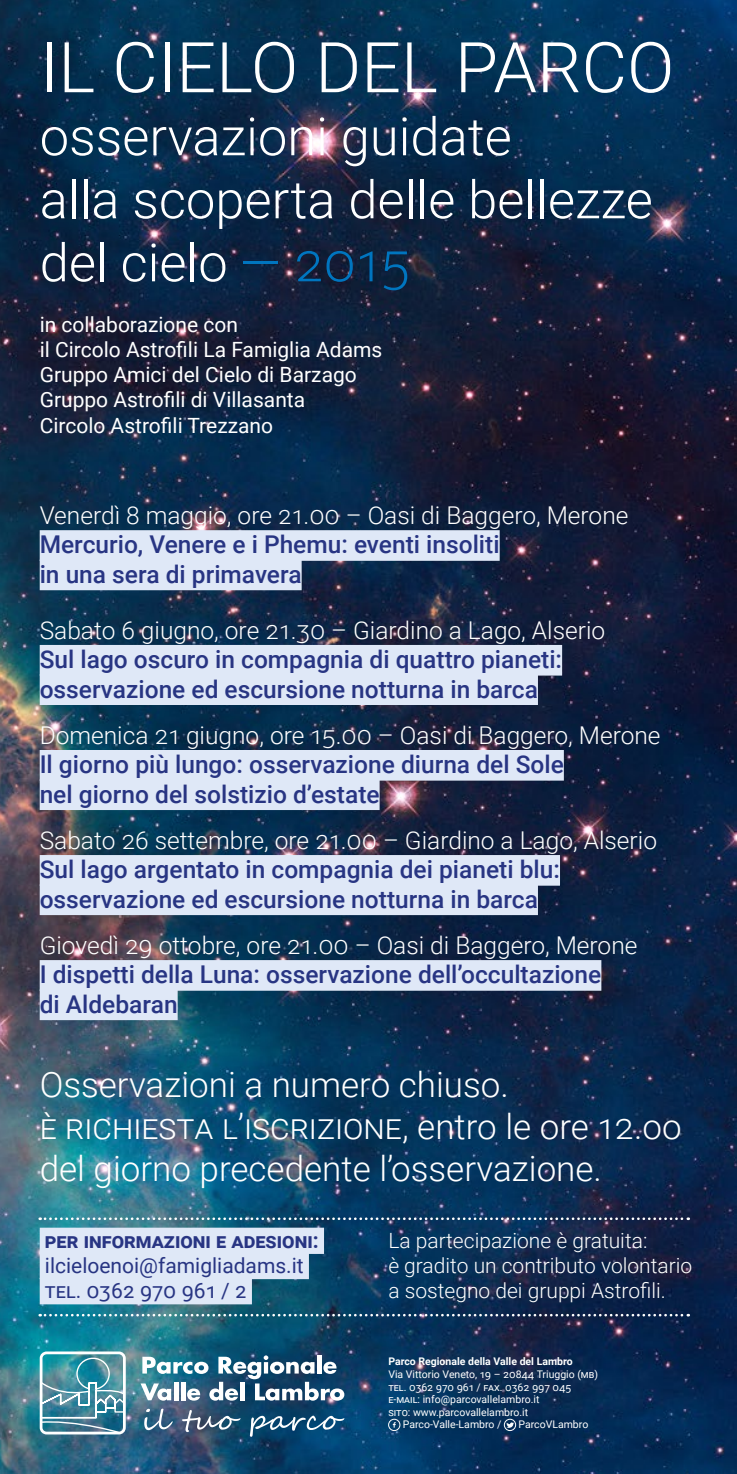
<style>
.page{position:relative;width:737px;height:1474px;background:#fff}
.page>*{position:absolute;margin:0;border:0;box-sizing:border-box;transform-origin:0 0}
.t1{font:300 70px "Roboto";color:#fff}
.t2{font:300 52.5px/63px "Roboto";color:#fff}
.t3{font:300 35px/42px "Roboto";color:#fff}
.t4{font:500 24.5px/29.4px "Roboto";color:#283583}
.t5{font:300 24.5px "Roboto";color:#fff}
.t6{font:21px/25.2px "Roboto";color:#fff}
.t7{font:300 21px/25.2px "Roboto";color:#fff}
.t8{font:21px/25.2px "Roboto";color:#283583}
.t9{font:700 21px "Roboto";color:#283583}
.t10{font:10.5px "Roboto";color:#fff}
.t11{font:700 10.5px "Roboto";color:#fff}
.s1{color:#0075bf}
</style>
<div class="page">
<img style="left:0;top:0;width:737px;height:1473px">
<div style="left:40px;top:530px;width:459px;height:31px;background:#dfe8f7"></div>
<div style="left:40px;top:559px;width:262px;height:31px;background:#dfe8f7"></div>
<div style="left:40px;top:645px;width:522px;height:30px;background:#dfe8f7"></div>
<div style="left:40px;top:674px;width:498px;height:31px;background:#dfe8f7"></div>
<div style="left:40px;top:750px;width:524px;height:30px;background:#dfe8f7"></div>
<div style="left:40px;top:779px;width:339px;height:31px;background:#dfe8f7"></div>
<div style="left:40px;top:855px;width:520px;height:30px;background:#dfe8f7"></div>
<div style="left:40px;top:884px;width:498px;height:31px;background:#dfe8f7"></div>
<div style="left:40px;top:960px;width:561px;height:30px;background:#dfe8f7"></div>
<div style="left:40px;top:989px;width:138px;height:31px;background:#dfe8f7"></div>
<img style="left:44px;top:1355px;width:78px;height:75px">
<div style="left:40px;top:1351px;width:86px;height:83px;border:3px solid #fff;border-radius:5px"></div>
<svg style="left:144px;top:1408px;width:29px;height:22px"></svg>
<svg style="left:182px;top:1409px;width:58px;height:22px"></svg>
<svg style="left:250px;top:1415px;width:94px;height:21px;background:#3b6d8f"></svg>
<svg style="left:140px;top:1355px;width:204px;height:45px"></svg>
<div style="left:40px;top:1227px;width:284px;height:26px;background:#dfe8f7"></div>
<div style="left:40px;top:1252px;width:269px;height:27px;background:#dfe8f7"></div>
<div style="left:40px;top:1278px;width:212px;height:26px;background:#dfe8f7"></div>
<svg style="left:393px;top:1422px;width:3px;height:5px"></svg>
<div style="left:388px;top:1418px;width:12px;height:12px;border:1px solid #fff;border-radius:50%"></div>
<div style="left:504px;top:1418px;width:12px;height:12px;border:1px solid #fff;border-radius:50%"></div>
<svg style="left:506px;top:1422px;width:8px;height:5px"></svg>
<svg style="left:40px;top:1313px;width:648px;height:3px"></svg>
<svg style="left:40px;top:1217px;width:648px;height:3px;background:#63849a"></svg>
<h1 class="t1" style="left:40px;top:18px;width:636px">IL CIELO DEL PARCO</h1>
<h2 class="t2" style="left:40px;top:103px;width:614px">osservazioni guidate<br>alla scoperta delle bellezze del cielo <span class="s1">— 2015</span></h2>
<p class="t6" style="left:40px;top:311px;width:344px">in collaborazione con<br>il Circolo Astrofili La Famiglia Adams<br>Gruppo Amici del Cielo di Barzago<br>Gruppo Astrofili di Villasanta<br>Circolo Astrofili Trezzano</p>
<p class="t5" style="left:40px;top:498px;width:590px">Venerdì 8 maggio, ore 21.00 – Oasi di Baggero, Merone</p>
<p class="t4" style="left:40px;top:529px;width:461px">Mercurio, Venere e i Phemu: eventi insoliti in una sera di primavera</p>
<p class="t5" style="left:40px;top:613px;width:567px">Sabato 6 giugno, ore 21.30 – Giardino a Lago, Alserio</p>
<p class="t4" style="left:40px;top:643px;width:524px">Sul lago oscuro in compagnia di quattro pianeti: osservazione ed escursione notturna in barca</p>
<p class="t5" style="left:40px;top:718px;width:622px">Domenica 21 giugno, ore 15.00 – Oasi di Baggero, Merone</p>
<p class="t4" style="left:40px;top:748px;width:525px">Il giorno più lungo: osservazione diurna del Sole nel giorno del solstizio d’estate</p>
<p class="t5" style="left:40px;top:823px;width:619px">Sabato 26 settembre, ore 21.00 – Giardino a Lago, Alserio</p>
<p class="t4" style="left:40px;top:854px;width:522px">Sul lago argentato in compagnia dei pianeti blu: osservazione ed escursione notturna in barca</p>
<p class="t5" style="left:40px;top:928px;width:599px">Giovedì 29 ottobre, ore 21.00 – Oasi di Baggero, Merone</p>
<p class="t4" style="left:40px;top:959px;width:563px">I dispetti della Luna: osservazione dell’occultazione di Aldebaran</p>
<h3 class="t3" style="left:40px;top:1061px;width:643px">Osservazioni a numero chiuso.<br>È richiesta l’iscrizione, entro le ore 12.oo del giorno precedente l’osservazione.</h3>
<p class="t9" style="left:45px;top:1225px;width:275px">Per informazioni e adesioni:</p>
<p class="t8" style="left:45px;top:1252px;width:260px">ilcieloenoi@famigliadams.it tel. 0362 970 961 / 2</p>
<p class="t7" style="left:388px;top:1226px;width:305px">La partecipazione è gratuita:<br>è gradito un contributo volontario a sostegno dei gruppi Astrofili.</p>
<p class="t11" style="left:388px;top:1354px;width:186px">Parco Regionale della Valle del Lambro</p>
<p class="t10" style="left:388px;top:1366px;width:211px">Via Vittorio Veneto, 19 – 20844 Triuggio (MB)</p>
<p class="t10" style="left:388px;top:1379px;width:184px">Tel. 0362 970 961 / Fax. 0362 997 045</p>
<p class="t10" style="left:388px;top:1391px;width:153px">e-mail: info@parcovallelambro.it</p>
<p class="t10" style="left:388px;top:1404px;width:141px">sito: www.parcovallelambro.it</p>
<p class="t10" style="left:403px;top:1417px;width:100px">Parco-Valle-Lambro /</p>
<p class="t10" style="left:518px;top:1417px;width:71px">ParcoVLambro</p>
</div>
